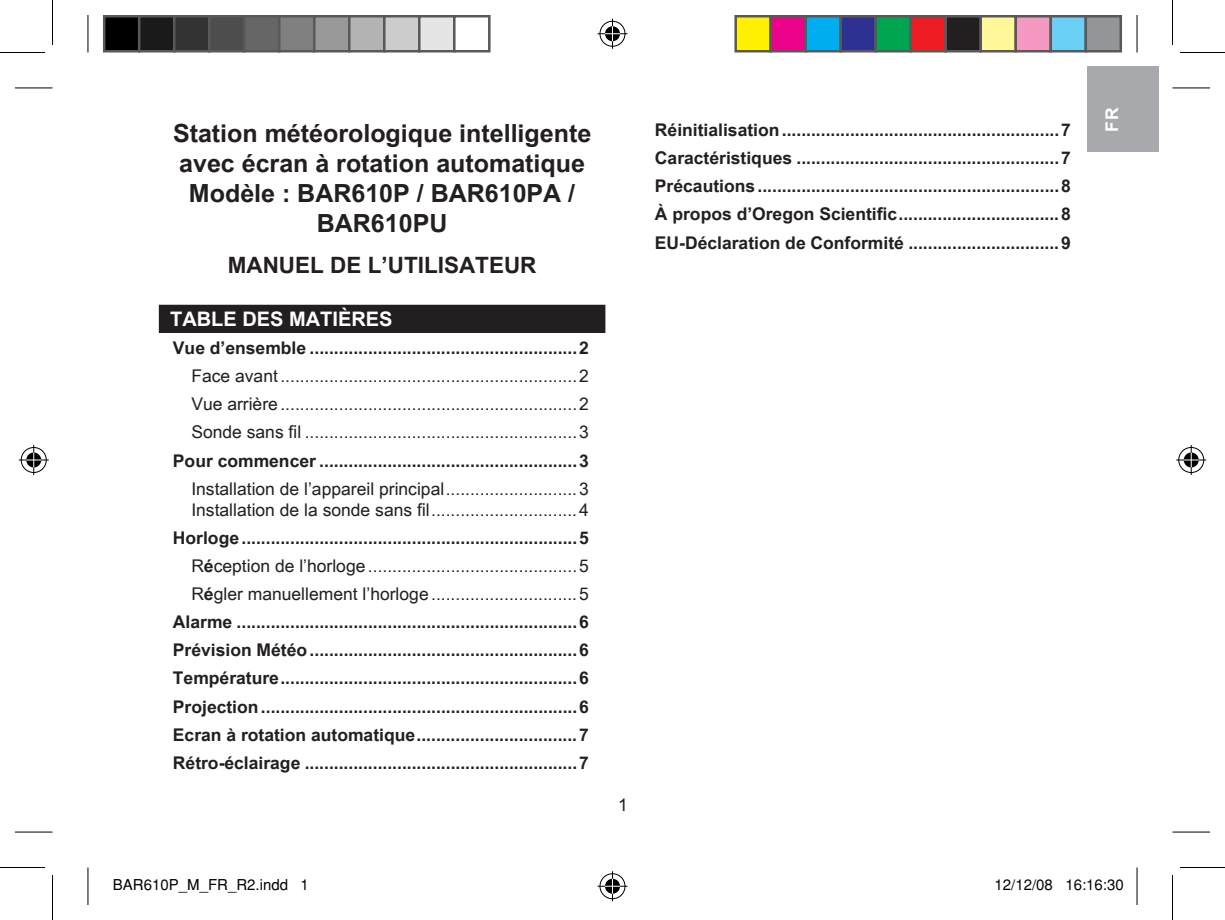
<style>
.page{position:relative;width:1225px;height:920px;background:#fff}
.page>*{position:absolute;margin:0;border:0;box-sizing:border-box;transform-origin:0 0}
.t1{font:700 25px/30px "Arial";color:#231f20;text-align:center}
.t2{font:700 22.5px "Arial";color:#231f20}
.t3{font:700 20px "Arial";color:#fff}
.t4{font:700 17.5px/28px "Arial";color:#231f20;text-align:right}
.t5{font:17.5px/28px "Arial";color:#231f20;text-align:justify}
.t6{font:700 17.5px "Arial";color:#fff}
.t7{font:15px "Helvetica";color:#000}
.s1{font-weight:400}
</style>
<div class="page">
<div style="left:1087px;top:66px;width:71px;height:86px;background:#a8a9ad"></div>
<div style="left:159px;top:305px;width:446px;height:28px;background:#231f20"></div>
<svg style="left:15px;top:831px;width:37px;height:1px"></svg>
<svg style="left:1172px;top:831px;width:38px;height:1px"></svg>
<hr style="left:15px;top:88px;width:37px;height:1px;background:#000">
<hr style="left:1172px;top:88px;width:38px;height:1px;background:#000">
<hr style="left:15px;top:832px;width:37px;height:1px;background:#000">
<hr style="left:1172px;top:832px;width:38px;height:1px;background:#000">
<hr style="left:88px;top:15px;width:1px;height:37px;background:#000">
<hr style="left:88px;top:867px;width:1px;height:38px;background:#000">
<hr style="left:1136px;top:15px;width:1px;height:37px;background:#000">
<hr style="left:1136px;top:867px;width:1px;height:38px;background:#000">
<hr style="left:0;top:52px;width:45px;height:1px;background:#000">
<hr style="left:1180px;top:52px;width:45px;height:1px;background:#000">
<hr style="left:0;top:867px;width:45px;height:1px;background:#000">
<hr style="left:1180px;top:867px;width:45px;height:1px;background:#000">
<hr style="left:52px;top:0;width:1px;height:45px;background:#000">
<hr style="left:52px;top:875px;width:1px;height:45px;background:#000">
<hr style="left:1172px;top:0;width:1px;height:45px;background:#000">
<hr style="left:1172px;top:875px;width:1px;height:45px;background:#000">
<div style="left:598px;top:20px;width:28px;height:28px;border:3px solid #fff;border-radius:50%"></div>
<hr style="left:597px;top:32px;width:30px;height:3px;background:#fff">
<hr style="left:611px;top:19px;width:3px;height:30px;background:#fff">
<div style="left:603px;top:25px;width:18px;height:18px;border:3px solid #fff;border-radius:50%"></div>
<div style="left:600px;top:21px;width:25px;height:26px;border:1px solid #000;border-radius:50%"></div>
<hr style="left:597px;top:33px;width:30px;height:1px;background:#000">
<hr style="left:612px;top:19px;width:1px;height:30px;background:#000">
<svg style="left:605px;top:26px;width:15px;height:15px"></svg>
<div style="left:598px;top:872px;width:28px;height:28px;border:3px solid #fff;border-radius:50%"></div>
<hr style="left:597px;top:885px;width:30px;height:3px;background:#fff">
<hr style="left:611px;top:871px;width:3px;height:30px;background:#fff">
<div style="left:603px;top:877px;width:18px;height:18px;border:3px solid #fff;border-radius:50%"></div>
<div style="left:600px;top:873px;width:25px;height:26px;border:1px solid #000;border-radius:50%"></div>
<hr style="left:597px;top:886px;width:30px;height:1px;background:#000">
<hr style="left:612px;top:871px;width:1px;height:30px;background:#000">
<svg style="left:605px;top:879px;width:15px;height:15px"></svg>
<div style="left:20px;top:446px;width:28px;height:28px;border:3px solid #fff;border-radius:50%"></div>
<svg style="left:19px;top:458px;width:30px;height:4px"></svg>
<hr style="left:32px;top:445px;width:3px;height:30px;background:#fff">
<div style="left:25px;top:451px;width:18px;height:18px;border:3px solid #fff;border-radius:50%"></div>
<div style="left:21px;top:447px;width:26px;height:26px;border:1px solid #000;border-radius:50%"></div>
<hr style="left:19px;top:460px;width:30px;height:1px;background:#000">
<hr style="left:33px;top:445px;width:1px;height:30px;background:#000">
<svg style="left:26px;top:452px;width:15px;height:15px"></svg>
<div style="left:1177px;top:446px;width:28px;height:28px;border:3px solid #fff;border-radius:50%"></div>
<svg style="left:1176px;top:458px;width:30px;height:4px"></svg>
<hr style="left:1189px;top:445px;width:3px;height:30px;background:#fff">
<div style="left:1182px;top:451px;width:18px;height:18px;border:3px solid #fff;border-radius:50%"></div>
<div style="left:1178px;top:447px;width:26px;height:26px;border:1px solid #000;border-radius:50%"></div>
<hr style="left:1176px;top:460px;width:30px;height:1px;background:#000">
<hr style="left:1191px;top:445px;width:1px;height:30px;background:#000">
<svg style="left:1183px;top:452px;width:15px;height:15px"></svg>
<div style="left:104px;top:16px;width:35px;height:35px;background:#000"></div>
<div style="left:103px;top:15px;width:37px;height:37px;border:2px solid #595959"></div>
<div style="left:139px;top:16px;width:35px;height:35px;background:#1a1a1a"></div>
<div style="left:138px;top:15px;width:37px;height:37px;border:2px solid #595959"></div>
<div style="left:174px;top:16px;width:35px;height:35px;background:#333"></div>
<div style="left:173px;top:15px;width:37px;height:37px;border:2px solid #595959"></div>
<div style="left:209px;top:16px;width:35px;height:35px;background:#4d4d4d"></div>
<div style="left:208px;top:15px;width:37px;height:37px;border:2px solid #595959"></div>
<div style="left:244px;top:16px;width:35px;height:35px;background:#666"></div>
<div style="left:243px;top:15px;width:37px;height:37px;border:2px solid #595959"></div>
<div style="left:279px;top:16px;width:35px;height:35px;background:#808080"></div>
<div style="left:278px;top:15px;width:37px;height:37px;border:2px solid #595959"></div>
<div style="left:314px;top:16px;width:35px;height:35px;background:#999"></div>
<div style="left:313px;top:15px;width:37px;height:37px;border:2px solid #595959"></div>
<div style="left:349px;top:16px;width:35px;height:35px;background:#b3b3b3"></div>
<div style="left:348px;top:15px;width:37px;height:37px;border:2px solid #595959"></div>
<div style="left:384px;top:16px;width:35px;height:35px;background:#ccc"></div>
<div style="left:383px;top:15px;width:37px;height:37px;border:2px solid #595959"></div>
<div style="left:419px;top:16px;width:35px;height:35px;background:#e5e5e5"></div>
<div style="left:418px;top:15px;width:37px;height:37px;border:2px solid #595959"></div>
<div style="left:453px;top:15px;width:37px;height:37px;border:2px solid #595959"></div>
<div style="left:736px;top:16px;width:35px;height:35px;background:#fff101"></div>
<div style="left:734px;top:15px;width:38px;height:37px;border:2px solid #595959"></div>
<div style="left:771px;top:16px;width:35px;height:35px;background:#ed028c"></div>
<div style="left:769px;top:15px;width:38px;height:37px;border:2px solid #595959"></div>
<div style="left:806px;top:16px;width:35px;height:35px;background:#00aeef"></div>
<div style="left:804px;top:15px;width:38px;height:37px;border:2px solid #595959"></div>
<div style="left:841px;top:16px;width:35px;height:35px;background:#2e3092"></div>
<div style="left:839px;top:15px;width:38px;height:37px;border:2px solid #595959"></div>
<div style="left:876px;top:16px;width:35px;height:35px;background:#00a54f"></div>
<div style="left:874px;top:15px;width:38px;height:37px;border:2px solid #595959"></div>
<div style="left:911px;top:16px;width:35px;height:35px;background:#ee1d23"></div>
<div style="left:909px;top:15px;width:38px;height:37px;border:2px solid #595959"></div>
<div style="left:946px;top:16px;width:35px;height:35px;background:#231f20"></div>
<div style="left:944px;top:15px;width:38px;height:37px;border:2px solid #595959"></div>
<div style="left:981px;top:16px;width:35px;height:35px;background:#fff79a"></div>
<div style="left:979px;top:15px;width:38px;height:37px;border:2px solid #595959"></div>
<div style="left:1016px;top:16px;width:35px;height:35px;background:#f499c2"></div>
<div style="left:1014px;top:15px;width:38px;height:37px;border:2px solid #595959"></div>
<div style="left:1051px;top:16px;width:35px;height:35px;background:#6bcff6"></div>
<div style="left:1049px;top:15px;width:38px;height:37px;border:2px solid #595959"></div>
<div style="left:1086px;top:16px;width:35px;height:35px;background:#939598"></div>
<div style="left:1084px;top:15px;width:38px;height:37px;border:2px solid #595959"></div>
<h1 class="t1" style="left:173px;top:118px;width:420px">Station météorologique intelligente avec écran à rotation automatique<br>Modèle : BAR610P / BAR610PA /<br>BAR610PU</h1>
<p class="t2" style="left:228px;top:252px;width:310px">MANUEL DE L’UTILISATEUR</p>
<p class="t3" style="left:170px;top:307px;width:224px">TABLE DES MATIÈRES</p>
<p class="t4" style="left:173px;top:334px;width:417px">Vue d’ensemble .......................................................2</p>
<p class="t5" style="left:191px;top:362px;width:399px">Face avant .............................................................2<br>Vue arrière .............................................................2<br>Sonde sans fil ........................................................3</p>
<p class="t4" style="left:173px;top:446px;width:417px">Pour commencer .....................................................3</p>
<p class="t5" style="left:191px;top:478px;width:399px;line-height:21px">Installation de l’appareil principal ...........................3<br>Installation de la sonde sans fil ..............................4</p>
<p class="t4" style="left:173px;top:524px;width:417px">Horloge .....................................................................5<br><span class="s1">R</span>é<span class="s1">ception de l’horloge ...........................................5<br>R</span>é<span class="s1">gler manuellement l’horloge ..............................5<br></span>Alarme ......................................................................6<br>Prévision Météo .......................................................6<br>Température .............................................................6<br>Projection .................................................................6<br>Ecran à rotation automatique .................................7<br>Rétro-éclairage ........................................................7</p>
<p class="t5" style="left:618px;top:791px;width:11px">1</p>
<p class="t4" style="left:655px;top:116px;width:417px;text-align:justify">Réinitialisation .........................................................7<br>Caractéristiques ......................................................7<br>Précautions ..............................................................8<br>À propos d’Oregon Scientific .................................8<br>EU-Déclaration de Conformité ...............................9</p>
<p class="t6" style="left:1102px;top:132px;width:26px;rotate:-90deg">F R</p>
<p class="t7" style="left:113px;top:876px;width:197px">BAR610P_M_FR_R2.indd 1</p>
<p class="t7" style="left:994px;top:876px;width:131px">12/12/08 16:16:30</p>
</div>
